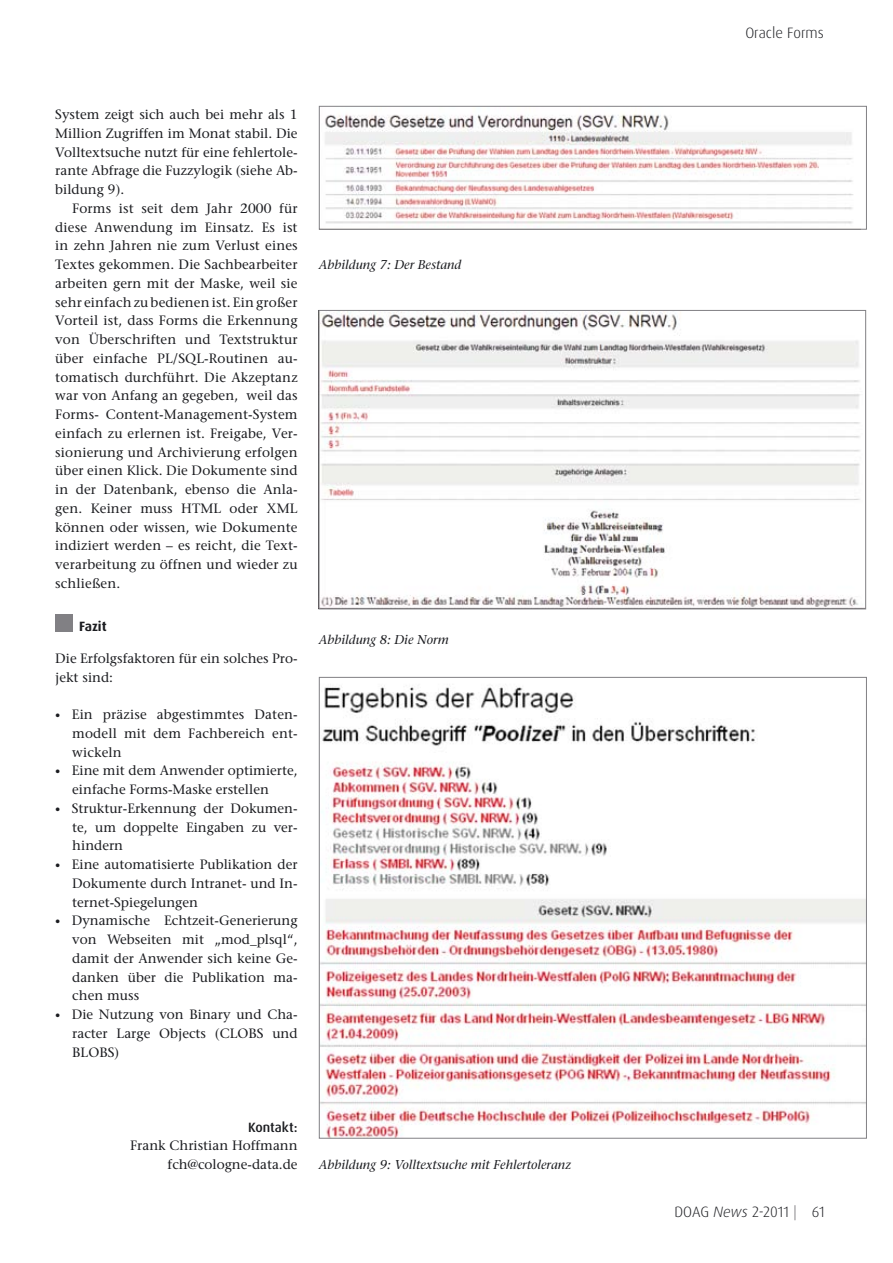
<style>
.page{position:relative;width:893px;height:1263px;background:#fff}
.page>*{position:absolute;margin:0;border:0;box-sizing:border-box;transform-origin:0 0}
.t1{font:300 15px "Dax Pro";color:#1b1c20}
.t2{font:500 13.5px/18.8px "Stone Serif Std";color:#1b1c20;text-align:justify}
.t3{font:500 13.5px "Dax Pro";color:#1b1c20}
.t4{font:700 13.5px "Dax Pro";letter-spacing:-.005em;color:#1b1c20}
.t5{font:italic 500 12.75px "Stone Serif Std";color:#1b1c20}
.s1{font-size:10.5px}
.s2{font-style:italic}
.s3{color:#68676c}
</style>
<div class="page">
<img style="left:321px;top:686px;width:544px;height:450px">
<div style="left:55px;top:614px;width:17px;height:17px;background:#818084"></div>
<img style="left:321px;top:312px;width:539px;height:295px">
<div style="left:319px;top:310px;width:547px;height:299px;border:1px solid #818084"></div>
<img style="left:325px;top:114px;width:528px;height:110px">
<div style="left:319px;top:106px;width:548px;height:124px;border:1px solid #818084"></div>
<p class="t2" style="left:55px;top:105px;width:244px">System zeigt sich auch bei mehr als 1<br>Million Zugriffen im Monat stabil. Die Volltextsuche nutzt für eine fehlertole&shy;rante Abfrage die Fuzzylogik (siehe Ab&shy;bildung 9).</p>
<p class="t2" style="left:55px;top:199px;width:244px;text-indent:17px">Forms ist seit dem Jahr 2000 für diese Anwendung im Einsatz. Es ist in zehn Jahren nie zum Verlust eines Textes gekommen. Die Sachbearbeiter arbeiten gern mit der Maske, weil sie sehr einfach zu bedienen ist. Ein großer Vorteil ist, dass Forms die Erkennung von Überschriften und Textstruktur über einfache PL/SQL-Routinen au&shy;tomatisch durchführt. Die Akzeptanz war von Anfang an gegeben, weil das Forms- Content-Management-System einfach zu erlernen ist. Freigabe, Ver&shy;sionierung und Archivierung erfolgen über einen Klick. Die Dokumente sind in der Datenbank, ebenso die Anla&shy;gen. Keiner muss HTML oder XML können oder wissen, wie Dokumente indiziert werden – es reicht, die Text&shy;verarbeitung zu öffnen und wieder zu schließen.</p>
<p class="t4" style="left:79px;top:618px;width:29px">Fazit</p>
<p class="t2" style="left:55px;top:649px;width:244px">Die Erfolgsfaktoren für ein solches Pro&shy;jekt sind:</p>
<p class="t2" style="left:72px;top:705px;width:227px;text-indent:-17px"><span class="s1">•</span> Ein präzise abgestimmtes Daten&shy;modell mit dem Fachbereich ent&shy;wickeln</p>
<p class="t2" style="left:72px;top:761px;width:227px;text-indent:-17px"><span class="s1">•</span> Eine mit dem Anwender optimierte, einfache Forms-Maske erstellen</p>
<p class="t2" style="left:72px;top:799px;width:227px;text-indent:-17px"><span class="s1">•</span> Struktur-Erkennung der Dokumen&shy;te, um doppelte Eingaben zu ver&shy;hindern</p>
<p class="t2" style="left:72px;top:855px;width:227px;text-indent:-17px"><span class="s1">•</span> Eine automatisierte Publikation der Dokumente durch Intranet- und In&shy;ternet-Spiegelungen</p>
<p class="t2" style="left:72px;top:911px;width:227px;text-indent:-17px"><span class="s1">•</span> Dynamische Echtzeit-Generierung von Webseiten mit „mod_plsql“, damit der Anwender sich keine Ge&shy;danken über die Publikation ma&shy;chen muss</p>
<p class="t2" style="left:72px;top:1005px;width:227px;text-indent:-17px"><span class="s1">•</span> Die Nutzung von Binary und Cha&shy;racter Large Objects (CLOBS und BLOBS)</p>
<p class="t5" style="left:319px;top:257px;width:144px">Abbildung 7: Der Bestand</p>
<p class="t5" style="left:319px;top:632px;width:131px">Abbildung 8: Die Norm</p>
<p class="t3" style="left:248px;top:1118px;width:51px">Kontakt:</p>
<p class="t2" style="left:130px;top:1136px;width:169px;text-align:right">Frank Christian Hoffmann fch@cologne-data.de</p>
<p class="t5" style="left:319px;top:1157px;width:254px">Abbildung 9: Volltextsuche mit Fehlertoleranz</p>
<p class="t1" style="left:745px;top:23px;width:80px">Oracle Forms</p>
<p class="t1" style="left:674px;top:1202px;width:152px">DOAG <span class="s2">News</span> 2-2011 <span class="s3">|</span> 61</p>
</div>
